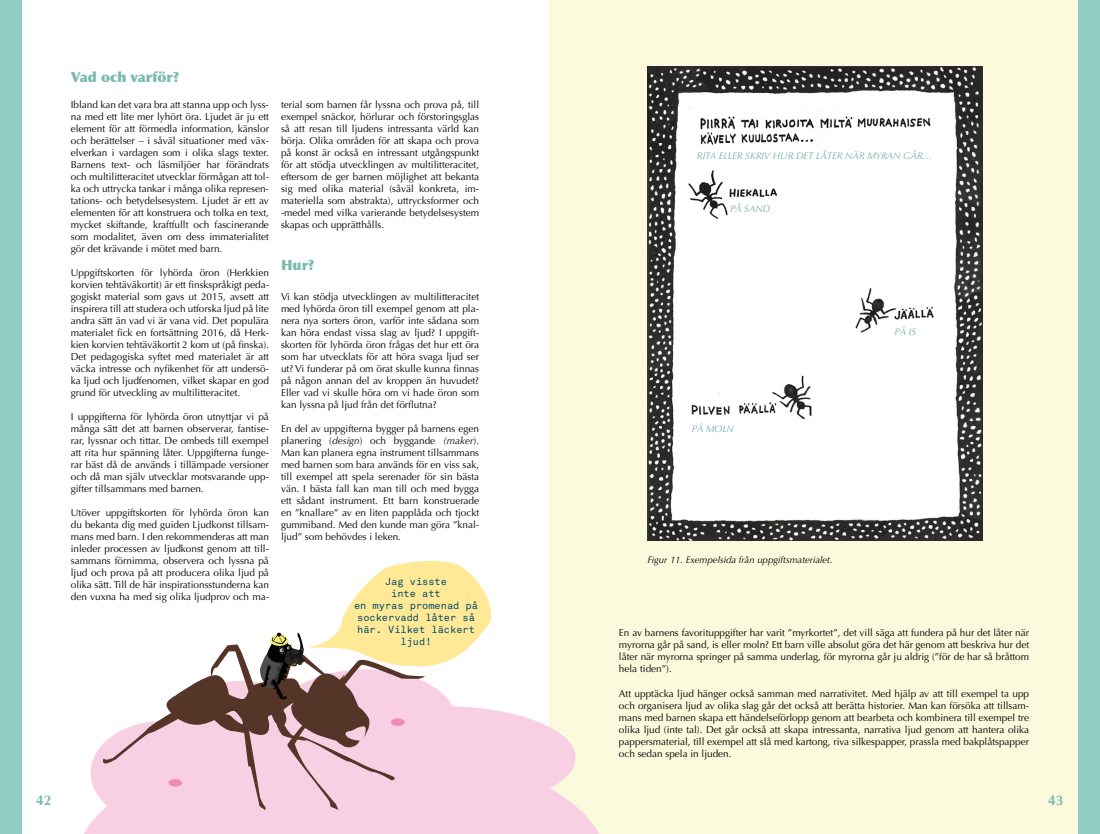
<style>
.page{position:relative;width:1100px;height:834px;background:#fff}
.page>*{position:absolute;margin:0;border:0;box-sizing:border-box;transform-origin:0 0}
.t1{font:900 14px "Optima";color:#78bab1}
.t2{font:700 14px "Optima";color:#78bab1}
.t3{font:10px/12px "Optima";color:#010202;text-align:justify}
.t4{font:10px/12px "Akkurat Mono";color:#004867;text-align:center}
.t5{font:italic 9.5px "Optima";color:#6faca3}
.t6{font:italic 9.5px "Optima";color:#000}
.s1{font-style:italic}
</style>
<div class="page">
<div style="left:549px;top:0;width:551px;height:833px;background:#fbfadc"></div>
<svg style="left:84px;top:761px;width:514px;height:72px"></svg>
<div style="left:90px;top:720px;width:147px;height:104px;background:#f9cfe3;border-radius:50%"></div>
<svg style="left:101px;top:560px;width:468px;height:273px"></svg>
<div style="left:0;top:0;width:21px;height:833px;background:#90cdc0"></div>
<div style="left:1079px;top:0;width:21px;height:833px;background:#90cdc0"></div>
<img style="left:648px;top:67px;width:335px;height:473px">
<div style="left:873px;top:488px;width:84px;height:25px;background:#fff"></div>
<h1 class="t1" style="left:71px;top:68px;width:110px">Vad och varför?</h1>
<p class="t3" style="left:71px;top:99px;width:200px">Ibland kan det vara bra att stanna upp och lyss&shy;na med ett lite mer lyhört öra. Ljudet är ju ett element för att förmedla information, känslor och berättelser – i såväl situationer med väx&shy;elverkan i vardagen som i olika slags texter.<br>Barnens text- och läsmiljöer har förändrats och multilitteracitet utvecklar förmågan att tol&shy;ka och uttrycka tankar i många olika represen&shy;tations- och betydelsesystem. Ljudet är ett av elementen för att konstruera och tolka en text, mycket skiftande, kraftfullt och fascinerande som modalitet, även om dess immaterialitet gör det krävande i mötet med barn.</p>
<p class="t3" style="left:71px;top:267px;width:200px">Uppgiftskorten för lyhörda öron (Herkkien korvien tehtäväkortit) är ett finskspråkigt peda&shy;gogiskt material som gavs ut 2015, avsett att inspirera till att studera och utforska ljud på lite andra sätt än vad vi är vana vid. Det populära materialet fick en fortsättning 2016, då Herk&shy;kien korvien tehtäväkortit 2 kom ut (på finska).<br>Det pedagogiska syftet med materialet är att väcka intresse och nyfikenhet för att undersö&shy;ka ljud och ljudfenomen, vilket skapar en god grund för utveckling av multilitteracitet.</p>
<p class="t3" style="left:71px;top:411px;width:200px">I uppgifterna för lyhörda öron utnyttjar vi på många sätt det att barnen observerar, fantise&shy;rar, lyssnar och tittar. De ombeds till exempel att rita hur spänning låter. Uppgifterna funge&shy;rar bäst då de används i tillämpade versioner och då man själv utvecklar motsvarande upp&shy;gifter tillsammans med barnen.</p>
<p class="t3" style="left:71px;top:507px;width:200px">Utöver uppgiftskorten för lyhörda öron kan du bekanta dig med guiden Ljudkonst tillsam&shy;mans med barn. I den rekommenderas att man inleder processen av ljudkonst genom att till&shy;sammans förnimma, observera och lyssna på ljud och prova på att producera olika ljud på olika sätt. Till de här inspirationsstunderna kan den vuxna ha med sig olika ljudprov och ma-</p>
<p class="t3" style="left:281px;top:99px;width:200px">terial som barnen får lyssna och prova på, till exempel snäckor, hörlurar och förstoringsglas så att resan till ljudens intressanta värld kan börja. Olika områden för att skapa och prova på konst är också en intressant utgångspunkt för att stödja utvecklingen av multilitteracitet, eftersom de ger barnen möjlighet att bekanta sig med olika material (såväl konkreta, im&shy;materiella som abstrakta), uttrycksformer och -medel med vilka varierande betydelsesystem skapas och upprätthålls.</p>
<h1 class="t1" style="left:281px;top:257px;width:35px">Hur?</h1>
<p class="t3" style="left:281px;top:291px;width:200px">Vi kan stödja utvecklingen av multilitteracitet med lyhörda öron till exempel genom att pla&shy;nera nya sorters öron, varför inte sådana som kan höra endast vissa slag av ljud? I uppgift&shy;skorten för lyhörda öron frågas det hur ett öra som har utvecklats för att höra svaga ljud ser ut? Vi funderar på om örat skulle kunna finnas på någon annan del av kroppen än huvudet?<br>Eller vad vi skulle höra om vi hade öron som kan lyssna på ljud från det förflutna?</p>
<p class="t3" style="left:281px;top:423px;width:200px">En del av uppgifterna bygger på barnens egen planering (<span class="s1">design</span>) och byggande <span class="s1">(maker</span>).<br>Man kan planera egna instrument tillsammans med barnen som bara används för en viss sak, till exempel att spela serenader för sin bästa vän. I bästa fall kan man till och med bygga ett sådant instrument. Ett barn konstruerade en ”knallare” av en liten papplåda och tjockt gummiband. Med den kunde man göra ”knal&shy;ljud” som behövdes i leken.</p>
<p class="t4" style="left:354px;top:575px;width:125px">Jag visste<br>inte att<br>en myras promenad på sockervadd låter så här. Vilket läckert ljud!</p>
<h1 class="t2" style="left:36px;top:791px;width:17px">42</h1>
<p class="t5" style="left:697px;top:150px;width:237px">RITA ELLER SKRIV HUR DET LÅTER NÄR MYRAN GÅR…</p>
<p class="t5" style="left:730px;top:203px;width:42px">PÅ SAND</p>
<p class="t5" style="left:692px;top:423px;width:44px">PÅ MOLN</p>
<p class="t5" style="left:894px;top:326px;width:23px">PÅ IS</p>
<p class="t6" style="left:647px;top:554px;width:187px">Figur 11. Exempelsida från uppgiftsmaterialet.</p>
<p class="t3" style="left:619px;top:627px;width:412px">En av barnens favorituppgifter har varit ”myrkortet”, det vill säga att fundera på hur det låter när myrorna går på sand, is eller moln? Ett barn ville absolut göra det här genom att beskriva hur det låter när myrorna springer på samma underlag, för myrorna går ju aldrig (”för de har så bråttom hela tiden”).</p>
<p class="t3" style="left:619px;top:687px;width:412px">Att upptäcka ljud hänger också samman med narrativitet. Med hjälp av att till exempel ta upp och organisera ljud av olika slag går det också att berätta historier. Man kan försöka att tillsam&shy;mans med barnen skapa ett händelseförlopp genom att bearbeta och kombinera till exempel tre olika ljud (inte tal). Det går också att skapa intressanta, narrativa ljud genom att hantera olika pappersmaterial, till exempel att slå med kartong, riva silkespapper, prassla med bakplåtspapper och sedan spela in ljuden.</p>
<h1 class="t2" style="left:1048px;top:791px;width:17px">43</h1>
</div>
